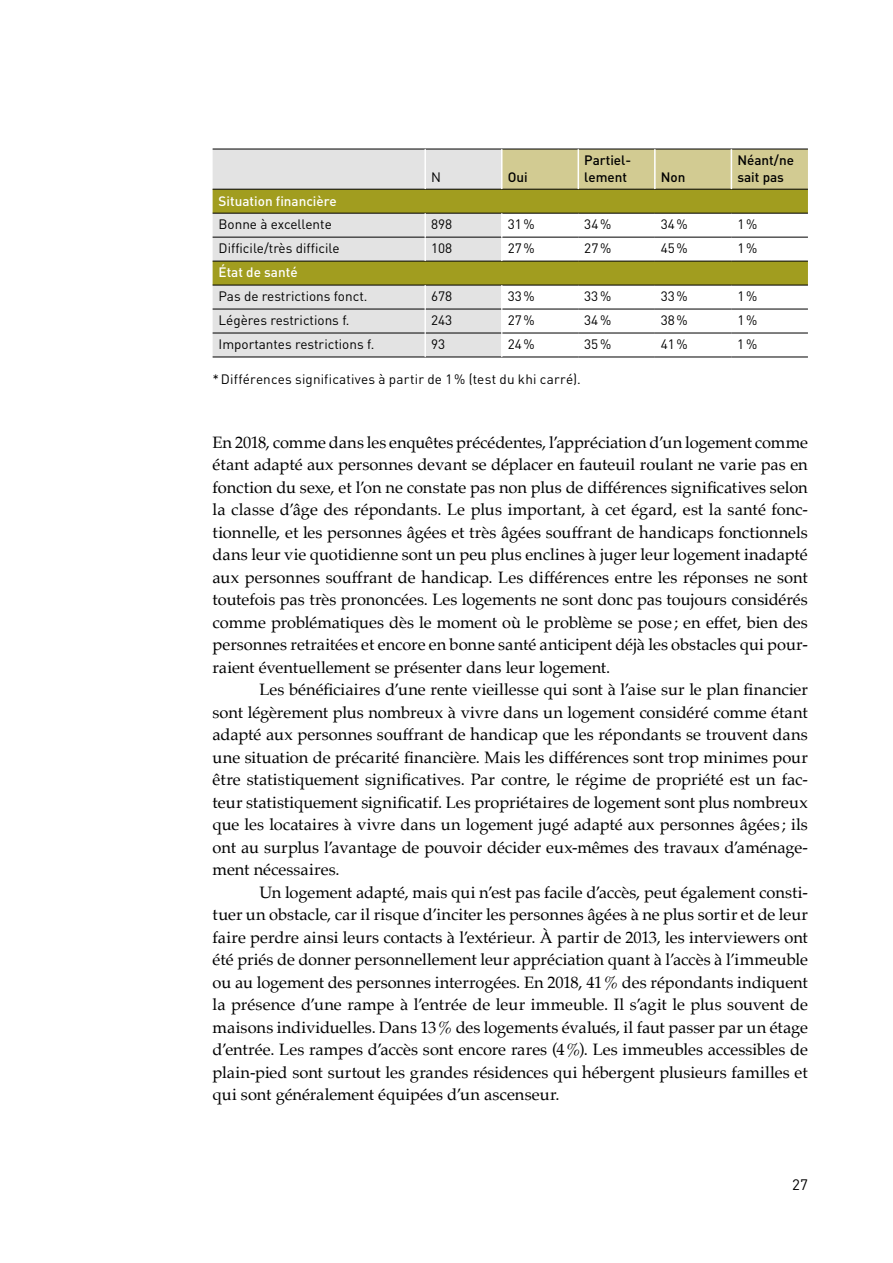
<style>
.page{position:relative;width:893px;height:1263px;background:#fff}
.page>*{position:absolute;margin:0;border:0;box-sizing:border-box;transform-origin:0 0}
.t1{font:16.5px/22.5px "Palatino";color:#000;text-align:justify}
.t2{font:15px "DINOT";color:#000}
.t3{font:13.5px "DINOT";color:#000}
.t4{font:500 13.5px/16.2px "DINOT";color:#000}
.t5{font:500 13.5px "DINOT";color:#fff}
</style>
<div class="page">
<div style="left:213px;top:150px;width:288px;height:207px;background:#e3e3e3"></div>
<div style="left:502px;top:150px;width:306px;height:39px;background:#d2cb92"></div>
<svg style="left:213px;top:190px;width:595px;height:95px;fill:#a19d1f"></svg>
<hr style="left:213px;top:149px;width:212px;height:1px;background:#000">
<hr style="left:425px;top:149px;width:77px;height:1px;background:#000">
<hr style="left:502px;top:149px;width:76px;height:1px;background:#000">
<hr style="left:578px;top:149px;width:77px;height:1px;background:#000">
<hr style="left:655px;top:149px;width:76px;height:1px;background:#000">
<hr style="left:731px;top:149px;width:77px;height:1px;background:#000">
<hr style="left:213px;top:189px;width:212px;height:1px;background:#000">
<hr style="left:425px;top:189px;width:77px;height:1px;background:#000">
<hr style="left:502px;top:189px;width:76px;height:1px;background:#000">
<hr style="left:578px;top:189px;width:77px;height:1px;background:#000">
<hr style="left:655px;top:189px;width:76px;height:1px;background:#000">
<hr style="left:731px;top:189px;width:77px;height:1px;background:#000">
<hr style="left:213px;top:213px;width:212px;height:1px;background:#000">
<hr style="left:425px;top:213px;width:77px;height:1px;background:#000">
<hr style="left:502px;top:213px;width:76px;height:1px;background:#000">
<hr style="left:578px;top:213px;width:77px;height:1px;background:#000">
<hr style="left:655px;top:213px;width:76px;height:1px;background:#000">
<hr style="left:731px;top:213px;width:77px;height:1px;background:#000">
<hr style="left:213px;top:237px;width:212px;height:1px;background:#000">
<hr style="left:425px;top:237px;width:77px;height:1px;background:#000">
<hr style="left:502px;top:237px;width:76px;height:1px;background:#000">
<hr style="left:578px;top:237px;width:77px;height:1px;background:#000">
<hr style="left:655px;top:237px;width:76px;height:1px;background:#000">
<hr style="left:731px;top:237px;width:77px;height:1px;background:#000">
<hr style="left:213px;top:261px;width:212px;height:1px;background:#000">
<hr style="left:425px;top:261px;width:77px;height:1px;background:#000">
<hr style="left:502px;top:261px;width:76px;height:1px;background:#000">
<hr style="left:578px;top:261px;width:77px;height:1px;background:#000">
<hr style="left:655px;top:261px;width:76px;height:1px;background:#000">
<hr style="left:731px;top:261px;width:77px;height:1px;background:#000">
<hr style="left:213px;top:285px;width:212px;height:1px;background:#000">
<hr style="left:425px;top:285px;width:77px;height:1px;background:#000">
<hr style="left:502px;top:285px;width:76px;height:1px;background:#000">
<hr style="left:578px;top:285px;width:77px;height:1px;background:#000">
<hr style="left:655px;top:285px;width:76px;height:1px;background:#000">
<hr style="left:731px;top:285px;width:77px;height:1px;background:#000">
<hr style="left:213px;top:309px;width:212px;height:1px;background:#000">
<hr style="left:425px;top:309px;width:77px;height:1px;background:#000">
<hr style="left:502px;top:309px;width:76px;height:1px;background:#000">
<hr style="left:578px;top:309px;width:77px;height:1px;background:#000">
<hr style="left:655px;top:309px;width:76px;height:1px;background:#000">
<hr style="left:731px;top:309px;width:77px;height:1px;background:#000">
<hr style="left:213px;top:333px;width:212px;height:1px;background:#000">
<hr style="left:425px;top:333px;width:77px;height:1px;background:#000">
<hr style="left:502px;top:333px;width:76px;height:1px;background:#000">
<hr style="left:578px;top:333px;width:77px;height:1px;background:#000">
<hr style="left:655px;top:333px;width:76px;height:1px;background:#000">
<hr style="left:731px;top:333px;width:77px;height:1px;background:#000">
<hr style="left:213px;top:357px;width:212px;height:1px;background:#000">
<hr style="left:425px;top:357px;width:77px;height:1px;background:#000">
<hr style="left:502px;top:357px;width:76px;height:1px;background:#000">
<hr style="left:578px;top:357px;width:77px;height:1px;background:#000">
<hr style="left:655px;top:357px;width:76px;height:1px;background:#000">
<hr style="left:731px;top:357px;width:77px;height:1px;background:#000">
<hr style="left:424px;top:149px;width:2px;height:40px;background:#fff">
<hr style="left:501px;top:149px;width:1px;height:40px;background:#fff">
<hr style="left:578px;top:149px;width:1px;height:40px;background:#fff">
<hr style="left:654px;top:149px;width:2px;height:40px;background:#fff">
<hr style="left:731px;top:149px;width:1px;height:40px;background:#fff">
<hr style="left:424px;top:213px;width:2px;height:24px;background:#fff">
<hr style="left:424px;top:237px;width:2px;height:24px;background:#fff">
<svg style="left:501px;top:213px;width:1px;height:48px"></svg>
<hr style="left:424px;top:285px;width:2px;height:24px;background:#fff">
<hr style="left:424px;top:309px;width:2px;height:24px;background:#fff">
<hr style="left:424px;top:333px;width:2px;height:24px;background:#fff">
<p class="t3" style="left:431px;top:166px;width:11px">N</p>
<p class="t4" style="left:508px;top:167px;width:21px">Oui</p>
<p class="t4" style="left:584px;top:151px;width:48px">Partiel&shy;lement</p>
<p class="t4" style="left:661px;top:167px;width:26px">Non</p>
<p class="t4" style="left:737px;top:151px;width:58px">Néant/ne sait pas</p>
<p class="t5" style="left:219px;top:190px;width:120px">Situation financière</p>
<p class="t3" style="left:219px;top:214px;width:115px">Bonne à excellente</p>
<p class="t3" style="left:431px;top:214px;width:23px">898</p>
<p class="t3" style="left:508px;top:214px;width:29px">31%</p>
<p class="t3" style="left:584px;top:214px;width:29px">34%</p>
<p class="t3" style="left:661px;top:214px;width:29px">34%</p>
<p class="t3" style="left:737px;top:214px;width:21px">1%</p>
<p class="t3" style="left:219px;top:238px;width:122px">Difficile/très difficile</p>
<p class="t3" style="left:431px;top:238px;width:23px">108</p>
<p class="t3" style="left:508px;top:238px;width:29px">27%</p>
<p class="t3" style="left:584px;top:238px;width:29px">27%</p>
<p class="t3" style="left:661px;top:238px;width:29px">45%</p>
<p class="t3" style="left:737px;top:238px;width:21px">1%</p>
<p class="t5" style="left:219px;top:262px;width:81px">État de santé</p>
<p class="t3" style="left:219px;top:286px;width:150px">Pas de restrictions fonct.</p>
<p class="t3" style="left:431px;top:286px;width:23px">678</p>
<p class="t3" style="left:508px;top:286px;width:29px">33%</p>
<p class="t3" style="left:584px;top:286px;width:29px">33%</p>
<p class="t3" style="left:661px;top:286px;width:29px">33%</p>
<p class="t3" style="left:737px;top:286px;width:21px">1%</p>
<p class="t3" style="left:219px;top:310px;width:133px">Légères restrictions f.</p>
<p class="t3" style="left:431px;top:310px;width:23px">243</p>
<p class="t3" style="left:508px;top:310px;width:29px">27%</p>
<p class="t3" style="left:584px;top:310px;width:29px">34%</p>
<p class="t3" style="left:661px;top:310px;width:29px">38%</p>
<p class="t3" style="left:737px;top:310px;width:21px">1%</p>
<p class="t3" style="left:219px;top:334px;width:157px">Importantes restrictions f.</p>
<p class="t3" style="left:431px;top:334px;width:16px">93</p>
<p class="t3" style="left:508px;top:334px;width:29px">24%</p>
<p class="t3" style="left:584px;top:334px;width:29px">35%</p>
<p class="t3" style="left:661px;top:334px;width:29px">41%</p>
<p class="t3" style="left:737px;top:334px;width:21px">1%</p>
<p class="t3" style="left:213px;top:369px;width:370px">*Différences significatives à partir de 1% (test du khi carré).</p>
<p class="t1" style="left:213px;top:431px;width:597px">En 2018, comme dans les enquêtes précédentes, l’appréciation d’un logement comme étant adapté aux personnes devant se déplacer en fauteuil roulant ne varie pas en fonction du sexe, et l’on ne constate pas non plus de différences significatives selon la classe d’âge des répondants. Le plus important, à cet égard, est la santé fonc&shy;tionnelle, et les personnes âgées et très âgées souffrant de handicaps fonctionnels dans leur vie quotidienne sont un peu plus enclines à juger leur logement inadapté aux personnes souffrant de handicap. Les différences entre les réponses ne sont toutefois pas très prononcées. Les logements ne sont donc pas toujours considérés comme problématiques dès le moment où le problème se pose ; en effet, bien des personnes retraitées et encore en bonne santé anticipent déjà les obstacles qui pour&shy;raient éventuellement se présenter dans leur logement.</p>
<p class="t1" style="left:213px;top:678px;width:597px;text-indent:47px">Les bénéficiaires d’une rente vieillesse qui sont à l’aise sur le plan financier sont légèrement plus nombreux à vivre dans un logement considéré comme étant adapté aux personnes souffrant de handicap que les répondants se trouvent dans une situation de précarité financière. Mais les différences sont trop minimes pour être statistiquement significatives. Par contre, le régime de propriété est un fac&shy;teur statistiquement significatif. Les propriétaires de logement sont plus nombreux que les locataires à vivre dans un logement jugé adapté aux personnes âgées ; ils ont au surplus l’avantage de pouvoir décider eux-mêmes des travaux d’aménage&shy;ment nécessaires.</p>
<p class="t1" style="left:213px;top:881px;width:597px;text-indent:47px">Un logement adapté, mais qui n’est pas facile d’accès, peut également consti&shy;tuer un obstacle, car il risque d’inciter les personnes âgées à ne plus sortir et de leur faire perdre ainsi leurs contacts à l’extérieur. À partir de 2013, les interviewers ont été priés de donner personnellement leur appréciation quant à l’accès à l’immeuble ou au logement des personnes interrogées. En 2018, 41% des répondants indiquent la présence d’une rampe à l’entrée de leur immeuble. Il s’agit le plus souvent de maisons individuelles. Dans 13% des logements évalués, il faut passer par un étage d’entrée. Les rampes d’accès sont encore rares (4%). Les immeubles accessibles de plain-pied sont surtout les grandes résidences qui hébergent plusieurs familles et qui sont généralement équipées d’un ascenseur.</p>
<p class="t2" style="left:792px;top:1173px;width:17px">27</p>
</div>
